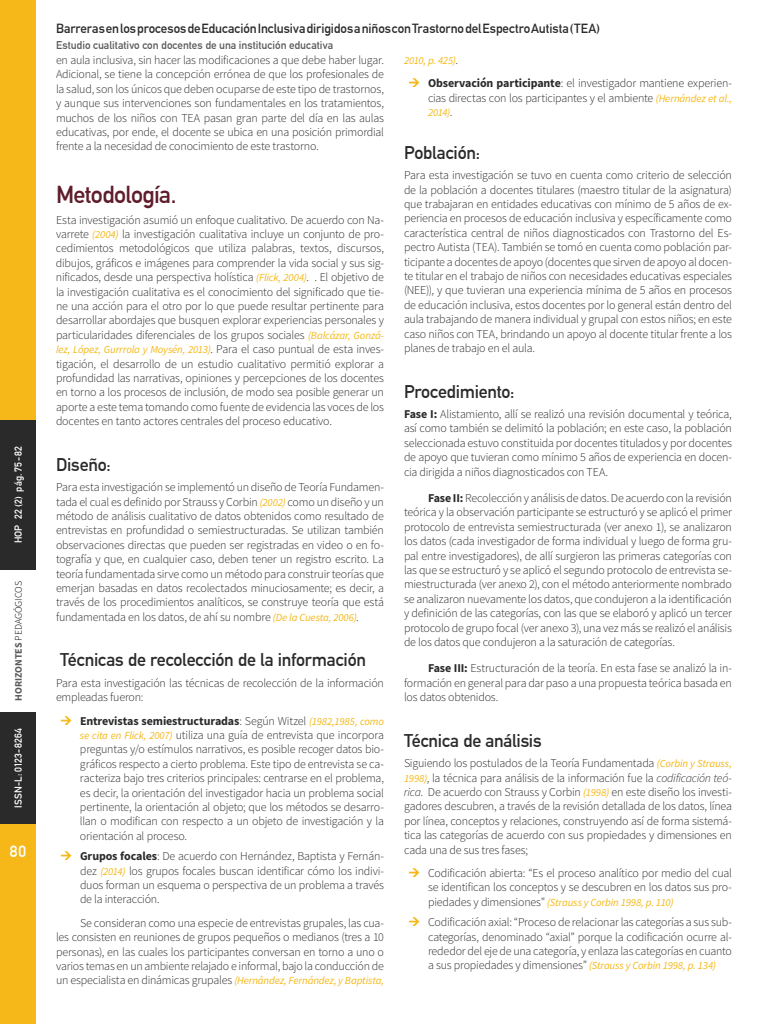
<style>
.page{position:relative;width:768px;height:1024px;background:#fff}
.page>*{position:absolute;margin:0;border:0;box-sizing:border-box;transform-origin:0 0}
.t1{font:700 24px "DIN Alternate";letter-spacing:-.025em;color:#5f1c2b}
.t2{font:700 18px "DIN Alternate";letter-spacing:-.01em;color:#2a2a2a}
.t3{font:700 16px "DIN Alternate";color:#fff}
.t4{font:700 13px "DIN Alternate";letter-spacing:-.005em;color:#2a2a2a}
.t5{font:300 12px/14.4px "Source Sans Pro";letter-spacing:-.015em;color:#2a2a2a;text-align:justify}
.t6{font:700 11.1px "DIN Alternate";color:#5a5a5a}
.t7{font:italic 10.8px "Source Sans Pro";letter-spacing:-.015em;color:#f5b818}
.t8{font:700 10px "DIN Alternate";letter-spacing:.015em;color:#fff}
.t9{font:300 10px "Source Sans Pro";letter-spacing:-.015em;color:#000}
.s1{font-weight:700;color:#5a5a5a}
.s2{font-weight:400;font-style:italic;font-size:10.8px;color:#f5b818}
.s3{font-weight:300;font-style:normal;font-size:12px;color:#2a2a2a}
.s4{font-weight:700}
.s5{font-style:italic}
</style>
<div class="page">
<div style="left:0;top:712px;width:36px;height:312px;background:#f5b818"></div>
<div style="left:0;top:0;width:36px;height:570px;background:#f5b818"></div>
<div style="left:0;top:420px;width:36px;height:150px;background:#2a2a2a"></div>
<div style="left:0;top:712px;width:36px;height:112px;background:#2a2a2a"></div>
<p class="t8" style="left:11px;top:543px;width:98px;rotate:-90deg">HOP 22 (2) pág. 75-82</p>
<p class="t9" style="left:12px;top:701px;width:121px;rotate:-90deg"><span class="s1">HORIZONTES</span> PEDAGÓGICOS</p>
<p class="t8" style="left:11px;top:808px;width:81px;rotate:-90deg">ISSN-L: 0123-8264</p>
<h3 class="t3" style="left:10px;top:839px;width:18px">80</h3>
<p class="t4" style="left:56px;top:19px;width:546px">Barreras en los procesos de Educación Inclusiva dirigidos a niños con Trastorno del Espectro Autista (TEA)</p>
<p class="t6" style="left:56px;top:36px;width:279px">Estudio cualitativo con docentes de una institución educativa</p>
<p class="t5" style="left:56px;top:53px;width:330px">en aula inclusiva, sin hacer las modificaciones a que debe haber lugar.<br>Adicional, se tiene la concepción errónea de que los profesionales de la salud, son los únicos que deben ocuparse de este tipo de trastornos, y aunque sus intervenciones son fundamentales en los tratamientos, muchos de los niños con TEA pasan gran parte del día en las aulas educativas, por ende, el docente se ubica en una posición primordial frente a la necesidad de conocimiento de este trastorno.</p>
<h1 class="t1" style="left:56px;top:176px;width:122px">Metodología.</h1>
<p class="t5" style="left:56px;top:212px;width:330px">Esta investigación asumió un enfoque cualitativo. De acuerdo con Na&shy;varrete <span class="s2">(2004)</span> la investigación cualitativa incluye un conjunto de pro&shy;cedimientos metodológicos que utiliza palabras, textos, discursos, dibujos, gráficos e imágenes para comprender la vida social y sus sig&shy;nificados, desde una perspectiva holística <span class="s2">(Flick, 2004)</span>. . El objetivo de la investigación cualitativa es el conocimiento del significado que tie&shy;ne una acción para el otro por lo que puede resultar pertinente para desarrollar abordajes que busquen explorar experiencias personales y particularidades diferenciales de los grupos sociales <span class="s2">(Balcázar, Gonzá-</span></p>
<p class="t7" style="left:56px;top:343px;width:329px">lez, López, Gurrrola y Moysén, 2013)<span class="s3">. Para el caso puntual de esta inves-</span></p>
<p class="t5" style="left:56px;top:356px;width:330px">tigación, el desarrollo de un estudio cualitativo permitió explorar a profundidad las narrativas, opiniones y percepciones de los docentes en torno a los procesos de inclusión, de modo sea posible generar un aporte a este tema tomando como fuente de evidencia las voces de los docentes en tanto actores centrales del proceso educativo.</p>
<h2 class="t2" style="left:56px;top:451px;width:56px">Diseño:</h2>
<p class="t5" style="left:56px;top:480px;width:330px">Para esta investigación se implementó un diseño de Teoría Fundamen&shy;tada el cual es definido por Strauss y Corbin <span class="s2">(2002)</span> como un diseño y un método de análisis cualitativo de datos obtenidos como resultado de entrevistas en profundidad o semiestructuradas. Se utilizan también observaciones directas que pueden ser registradas en video o en fo&shy;tografía y que, en cualquier caso, deben tener un registro escrito. La teoría fundamentada sirve como un método para construir teorías que emerjan basadas en datos recolectados minuciosamente; es decir, a través de los procedimientos analíticos, se construye teoría que está fundamentada en los datos, de ahí su nombre <span class="s2">(De la Cuesta, 2006)</span>.</p>
<h2 class="t2" style="left:60px;top:646px;width:307px">Técnicas de recolección de la información</h2>
<p class="t5" style="left:56px;top:676px;width:330px">Para esta investigación las técnicas de recolección de la información empleadas fueron:</p>
<p class="t5" style="left:80px;top:713px;width:306px"><span class="s4">Entrevistas semiestructuradas</span>: Según Witzel <span class="s2">(1982,1985, como se cita en Flick, 2007)</span> utiliza una guía de entrevista que incorpora preguntas y/o estímulos narrativos, es posible recoger datos bio&shy;gráficos respecto a cierto problema. Este tipo de entrevista se ca&shy;racteriza bajo tres criterios principales: centrarse en el problema, es decir, la orientación del investigador hacia un problema social pertinente, la orientación al objeto; que los métodos se desarro&shy;llan o modifican con respecto a un objeto de investigación y la orientación al proceso.</p>
<p class="t5" style="left:80px;top:849px;width:306px"><span class="s4">Grupos focales</span>: De acuerdo con Hernández, Baptista y Fernán&shy;dez <span class="s2">(2014)</span> los grupos focales buscan identificar cómo los indivi&shy;duos forman un esquema o perspectiva de un problema a través de la interacción.</p>
<p class="t5" style="left:56px;top:916px;width:330px;text-indent:24px">Se consideran como una especie de entrevistas grupales, las cua&shy;les consisten en reuniones de grupos pequeños o medianos (tres a 10 personas), en las cuales los participantes conversan en torno a uno o varios temas en un ambiente relajado e informal, bajo la conducción de un especialista en dinámicas grupales <span class="s2">(Hernández, Fernández, y Baptista,</span></p>
<p class="t7" style="left:404px;top:54px;width:56px">2010, p. 425)<span class="s3">.</span></p>
<p class="t5" style="left:428px;top:76px;width:306px"><span class="s4">Observación participante</span>: el investigador mantiene experien&shy;cias directas con los participantes y el ambiente <span class="s2">(Hernández et al.,</span></p>
<p class="t7" style="left:428px;top:106px;width:26px">2014)<span class="s3">.</span></p>
<h2 class="t2" style="left:404px;top:139px;width:78px">Población:</h2>
<p class="t5" style="left:404px;top:168px;width:330px">Para esta investigación se tuvo en cuenta como criterio de selección de la población a docentes titulares (maestro titular de la asignatura) que trabajaran en entidades educativas con mínimo de 5 años de ex&shy;periencia en procesos de educación inclusiva y específicamente como característica central de niños diagnosticados con Trastorno del Es&shy;pectro Autista (TEA). También se tomó en cuenta como población par&shy;ticipante a docentes de apoyo (docentes que sirven de apoyo al docen&shy;te titular en el trabajo de niños con necesidades educativas especiales (NEE)), y que tuvieran una experiencia mínima de 5 años en procesos de educación inclusiva, estos docentes por lo general están dentro del aula trabajando de manera individual y grupal con estos niños; en este caso niños con TEA, brindando un apoyo al docente titular frente a los planes de trabajo en el aula.</p>
<h2 class="t2" style="left:404px;top:378px;width:112px">Procedimiento:</h2>
<p class="t5" style="left:404px;top:407px;width:330px"><span class="s4">Fase I:</span> Alistamiento, allí se realizó una revisión documental y teórica, así como también se delimitó la población; en este caso, la población seleccionada estuvo constituida por docentes titulados y por docentes de apoyo que tuvieran como mínimo 5 años de experiencia en docen&shy;cia dirigida a niños diagnosticados con TEA.</p>
<p class="t5" style="left:404px;top:491px;width:330px;text-indent:24px"><span class="s4">Fase II:</span> Recolección y análisis de datos. De acuerdo con la revisión teórica y la observación participante se estructuró y se aplicó el primer protocolo de entrevista semiestructurada (ver anexo 1), se analizaron los datos (cada investigador de forma individual y luego de forma gru&shy;pal entre investigadores), de allí surgieron las primeras categorías con las que se estructuró y se aplicó el segundo protocolo de entrevista se&shy;miestructurada (ver anexo 2), con el método anteriormente nombrado se analizaron nuevamente los datos, que condujeron a la identificación y definición de las categorías, con las que se elaboró y aplicó un tercer protocolo de grupo focal (ver anexo 3), una vez más se realizó el análisis de los datos que condujeron a la saturación de categorías.</p>
<p class="t5" style="left:404px;top:661px;width:329px;text-indent:24px"><span class="s4">Fase III:</span> Estructuración de la teoría. En esta fase se analizó la in&shy;formación en general para dar paso a una propuesta teórica basada en los datos obtenidos.</p>
<h2 class="t2" style="left:404px;top:727px;width:139px">Técnica de análisis</h2>
<p class="t5" style="left:404px;top:756px;width:330px">Siguiendo los postulados de la Teoría Fundamentada <span class="s2">(Corbin y Strauss, 1998)</span>, la técnica para análisis de la información fue la <span class="s5">codificación teó&shy;rica</span>. De acuerdo con Strauss y Corbin <span class="s2">(1998)</span> en este diseño los investi&shy;gadores descubren, a través de la revisión detallada de los datos, línea por línea, conceptos y relaciones, construyendo así de forma sistemá&shy;tica las categorías de acuerdo con sus propiedades y dimensiones en cada una de sus tres fases;</p>
<p class="t5" style="left:428px;top:866px;width:305px">Codificación abierta: “Es el proceso analítico por medio del cual se identifican los conceptos y se descubren en los datos sus pro-</p>
<p class="t7" style="left:428px;top:895px;width:247px"><span class="s3">piedades y dimensiones”</span> (Strauss y Corbin 1998, p. 110)</p>
<p class="t5" style="left:428px;top:915px;width:305px">Codificación axial: “Proceso de relacionar las categorías a sus sub&shy;categorías, denominado “axial” porque la codificación ocurre al&shy;rededor del eje de una categoría, y enlaza las categorías en cuanto a sus propiedades y dimensiones” <span class="s2">(Strauss y Corbin 1998, p. 134)</span></p>
</div>
